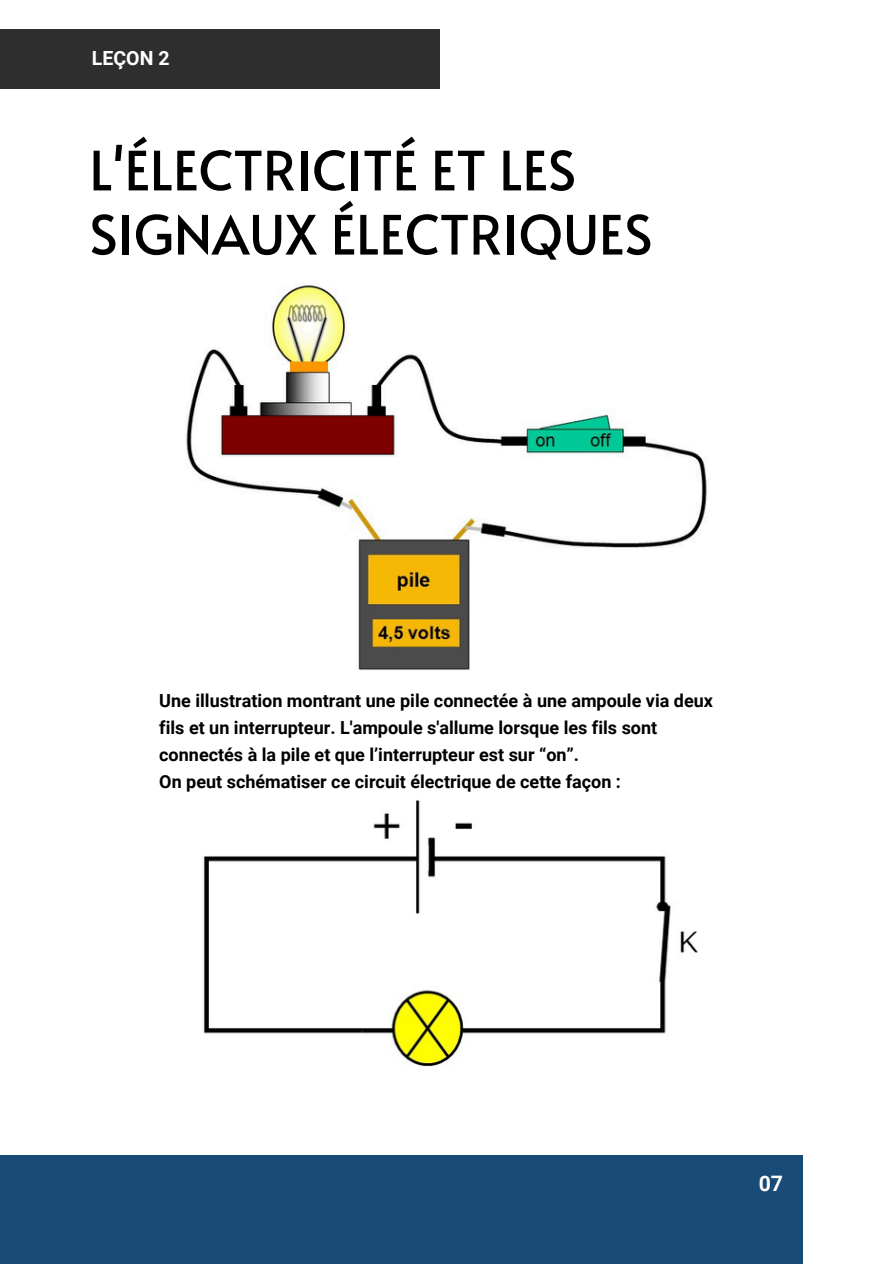
<style>
.page{position:relative;width:894px;height:1264px;background:#fff}
.page>*{position:absolute;margin:0;border:0;box-sizing:border-box;transform-origin:0 0}
.t1{font:54px/64.2px "Alata";color:#000001}
.t2{font:700 21.3px "Roboto";color:#fff}
.t3{font:700 19.5px "Roboto";color:#fff}
.t4{font:700 18px/27px "Roboto";color:#000001}
</style>
<div class="page">
<div style="left:0;top:30px;width:440px;height:59px;background:#2e2e2e"></div>
<div style="left:0;top:1154px;width:802px;height:109px;background:#184b75"></div>
<img style="left:186px;top:285px;width:521px;height:385px">
<img style="left:203px;top:800px;width:495px;height:267px">
<h1 class="t3" style="left:92px;top:46px;width:79px">LEÇON 2</h1>
<h2 class="t1" style="left:89px;top:136px;width:564px">L'ÉLECTRICITÉ ET LES<br>SIGNAUX ÉLECTRIQUES</h2>
<p class="t4" style="left:159px;top:687px;width:555px">Une illustration montrant une pile connectée à une ampoule via deux fils et un interrupteur. L'ampoule s'allume lorsque les fils sont connectés à la pile et que l’interrupteur est sur “on”.</p>
<p class="t4" style="left:159px;top:768px;width:463px">On peut schématiser ce circuit électrique de cette façon :</p>
<p class="t2" style="left:758px;top:1171px;width:26px">07</p>
</div>
